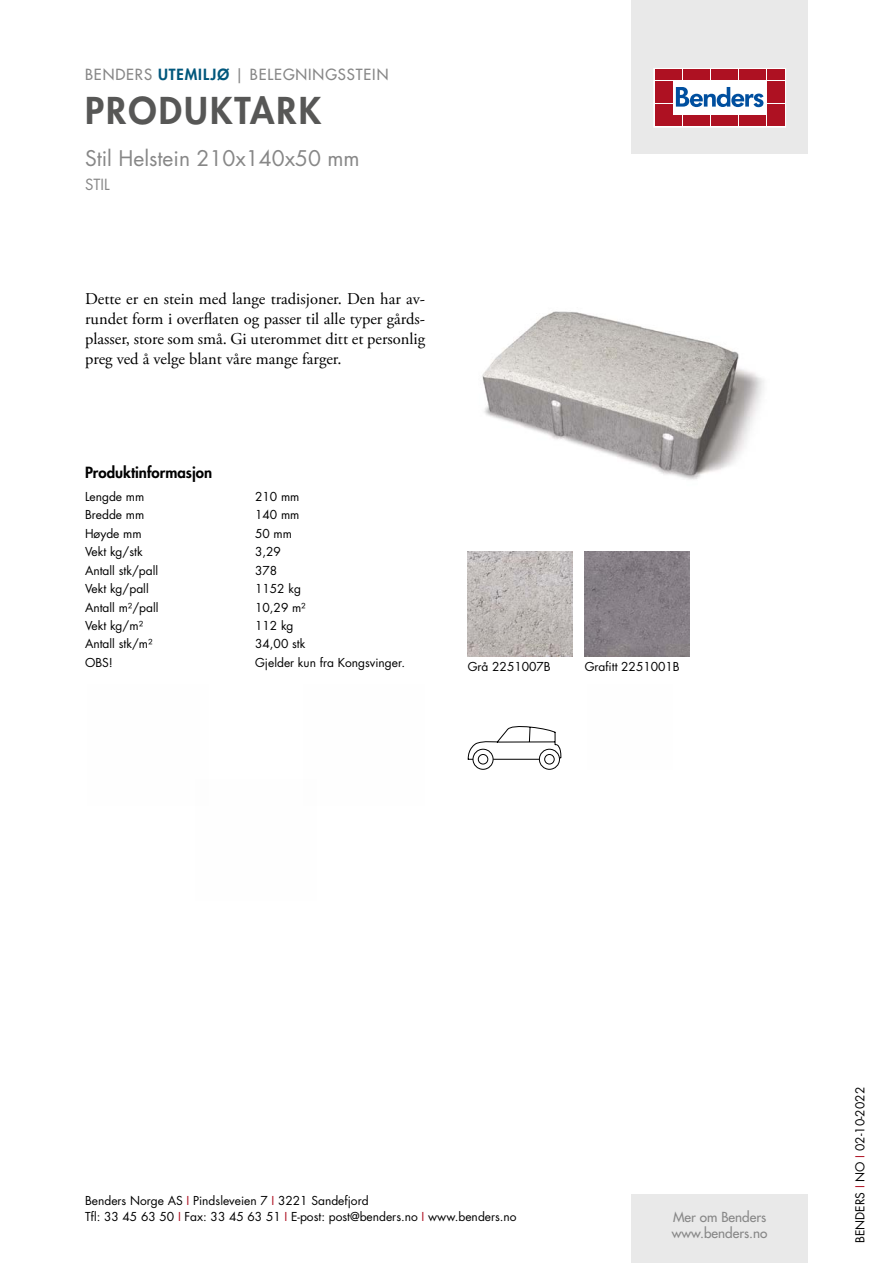
<style>
.page{position:relative;width:893px;height:1263px;background:#fff}
.page>*{position:absolute;margin:0;border:0;box-sizing:border-box;transform-origin:0 0}
.t1{font:800 36px "Futura Std";letter-spacing:.06em;color:#575756}
.t2{font:21px "Futura Std";color:#878787}
.t3{font:16.5px/19.8px "Adobe Garamond Pro";color:#000;text-align:justify}
.t4{font:500 15px "Futura Std";letter-spacing:.06em;color:#878787}
.t5{font:800 15px "Futura Std";color:#000}
.t6{font:15px "Futura Std";color:#878787}
.t7{font:500 13.5px/16.2px "Futura Std";color:#878787}
.t8{font:12px/16.5px "Futura Std";color:#000}
.s1{font-weight:800;color:#00577c}
.s2{color:#ae1122}
</style>
<div class="page">
<div style="left:631px;top:0;width:177px;height:153px;background:#e9e9e9"></div>
<div style="left:631px;top:1195px;width:177px;height:68px;background:#e9e9e9"></div>
<svg style="left:656px;top:70px;width:128px;height:55px;background:#ebc5ca"></svg>
<div style="left:654px;top:68px;width:132px;height:59px;border:1px solid #fff"></div>
<div style="left:655px;top:70px;width:8px;height:10px;background:#ae1122"></div>
<div style="left:664px;top:70px;width:8px;height:10px;background:#ae1122"></div>
<div style="left:655px;top:81px;width:8px;height:10px;background:#ae1122"></div>
<div style="left:664px;top:81px;width:8px;height:10px;background:#ae1122"></div>
<div style="left:655px;top:93px;width:8px;height:10px;background:#ae1122"></div>
<div style="left:664px;top:93px;width:8px;height:10px;background:#ae1122"></div>
<div style="left:655px;top:104px;width:8px;height:11px;background:#ae1122"></div>
<div style="left:664px;top:104px;width:8px;height:11px;background:#ae1122"></div>
<div style="left:655px;top:116px;width:8px;height:10px;background:#ae1122"></div>
<div style="left:664px;top:116px;width:8px;height:10px;background:#ae1122"></div>
<div style="left:674px;top:70px;width:8px;height:10px;background:#ae1122"></div>
<div style="left:683px;top:70px;width:8px;height:10px;background:#ae1122"></div>
<div style="left:692px;top:70px;width:8px;height:10px;background:#ae1122"></div>
<div style="left:702px;top:70px;width:8px;height:10px;background:#ae1122"></div>
<div style="left:711px;top:70px;width:8px;height:10px;background:#ae1122"></div>
<div style="left:720px;top:70px;width:8px;height:10px;background:#ae1122"></div>
<div style="left:730px;top:70px;width:8px;height:10px;background:#ae1122"></div>
<div style="left:739px;top:70px;width:8px;height:10px;background:#ae1122"></div>
<div style="left:748px;top:70px;width:8px;height:10px;background:#ae1122"></div>
<div style="left:758px;top:70px;width:8px;height:10px;background:#ae1122"></div>
<div style="left:674px;top:116px;width:8px;height:10px;background:#ae1122"></div>
<div style="left:683px;top:116px;width:8px;height:10px;background:#ae1122"></div>
<div style="left:692px;top:116px;width:8px;height:10px;background:#ae1122"></div>
<div style="left:702px;top:116px;width:8px;height:10px;background:#ae1122"></div>
<div style="left:711px;top:116px;width:8px;height:10px;background:#ae1122"></div>
<div style="left:720px;top:116px;width:8px;height:10px;background:#ae1122"></div>
<div style="left:730px;top:116px;width:8px;height:10px;background:#ae1122"></div>
<div style="left:739px;top:116px;width:8px;height:10px;background:#ae1122"></div>
<div style="left:748px;top:116px;width:8px;height:10px;background:#ae1122"></div>
<div style="left:758px;top:116px;width:8px;height:10px;background:#ae1122"></div>
<div style="left:767px;top:70px;width:8px;height:10px;background:#ae1122"></div>
<div style="left:776px;top:70px;width:8px;height:10px;background:#ae1122"></div>
<div style="left:767px;top:81px;width:8px;height:10px;background:#ae1122"></div>
<div style="left:776px;top:81px;width:8px;height:10px;background:#ae1122"></div>
<div style="left:767px;top:93px;width:8px;height:10px;background:#ae1122"></div>
<div style="left:776px;top:93px;width:8px;height:10px;background:#ae1122"></div>
<div style="left:767px;top:104px;width:8px;height:11px;background:#ae1122"></div>
<div style="left:776px;top:104px;width:8px;height:11px;background:#ae1122"></div>
<div style="left:767px;top:116px;width:8px;height:10px;background:#ae1122"></div>
<div style="left:776px;top:116px;width:8px;height:10px;background:#ae1122"></div>
<svg style="left:676px;top:87px;width:87px;height:20px;background:#89add2"></svg>
<img style="left:482px;top:311px;width:282px;height:169px">
<img style="left:468px;top:552px;width:105px;height:105px">
<img style="left:585px;top:552px;width:105px;height:105px">
<div style="left:473px;top:749px;width:20px;height:21px;border:1px solid #000;border-radius:50%"></div>
<div style="left:539px;top:749px;width:21px;height:21px;border:1px solid #000;border-radius:50%"></div>
<svg style="left:468px;top:726px;width:93px;height:39px"></svg>
<p class="t4" style="left:85px;top:65px;width:305px">BENDERS <span class="s1">UTEMILJØ</span> | BELEGNINGSSTEIN</p>
<h1 class="t1" style="left:85px;top:87px;width:238px">PRODUKTARK</h1>
<h2 class="t2" style="left:85px;top:144px;width:276px">Stil Helstein 210x140x50 mm</h2>
<p class="t6" style="left:85px;top:175px;width:26px">STIL</p>
<h3 class="t3" style="left:85px;top:290px;width:342px">Dette er en stein med lange tradisjoner. Den har av&shy;rundet form i overflaten og passer til alle typer gårds&shy;plasser, store som små. Gi uterommet ditt et personlig preg ved å velge blant våre mange farger.</h3>
<p class="t5" style="left:85px;top:463px;width:129px">Produktinformasjon</p>
<p class="t8" style="left:85px;top:488px;width:61px">Lengde mm</p>
<p class="t8" style="left:255px;top:488px;width:46px">210 mm</p>
<p class="t8" style="left:85px;top:507px;width:61px">Bredde mm</p>
<p class="t8" style="left:255px;top:507px;width:46px">140 mm</p>
<p class="t8" style="left:85px;top:525px;width:58px">Høyde mm</p>
<p class="t8" style="left:255px;top:525px;width:38px">50 mm</p>
<p class="t8" style="left:85px;top:544px;width:59px">Vekt kg/stk</p>
<p class="t8" style="left:255px;top:544px;width:27px">3,29</p>
<p class="t8" style="left:85px;top:562px;width:75px">Antall stk/pall</p>
<p class="t8" style="left:255px;top:562px;width:24px">378</p>
<p class="t8" style="left:85px;top:581px;width:65px">Vekt kg/pall</p>
<p class="t8" style="left:255px;top:581px;width:47px">1152 kg</p>
<p class="t8" style="left:85px;top:599px;width:75px">Antall m²/pall</p>
<p class="t8" style="left:255px;top:599px;width:52px">10,29 m²</p>
<p class="t8" style="left:85px;top:617px;width:60px">Vekt kg/m²</p>
<p class="t8" style="left:255px;top:617px;width:40px">112 kg</p>
<p class="t8" style="left:85px;top:636px;width:69px">Antall stk/m²</p>
<p class="t8" style="left:255px;top:636px;width:52px">34,00 stk</p>
<p class="t8" style="left:85px;top:654px;width:29px">OBS!</p>
<p class="t8" style="left:255px;top:654px;width:151px">Gjelder kun fra Kongsvinger.</p>
<p class="t8" style="left:468px;top:659px;width:85px">Grå 2251007B</p>
<p class="t8" style="left:585px;top:659px;width:97px">Grafitt 2251001B</p>
<p class="t8" style="left:85px;top:1192px;width:433px">Benders Norge AS <span class="s2">I</span> Pindsleveien 7 <span class="s2">I</span> 3221 Sandefjord<br>Tfl: 33 45 63 50 <span class="s2">I</span> Fax: 33 45 63 51 <span class="s2">I</span> E-post: post@benders.no <span class="s2">I</span> www.benders.no</p>
<p class="t7" style="left:672px;top:1209px;width:97px">Mer om Benders www.benders.no</p>
<p class="t8" style="left:852px;top:1243px;width:157px;rotate:-90deg">BENDERS <span class="s2">I</span> NO <span class="s2">I</span> 02-10-2022</p>
</div>
